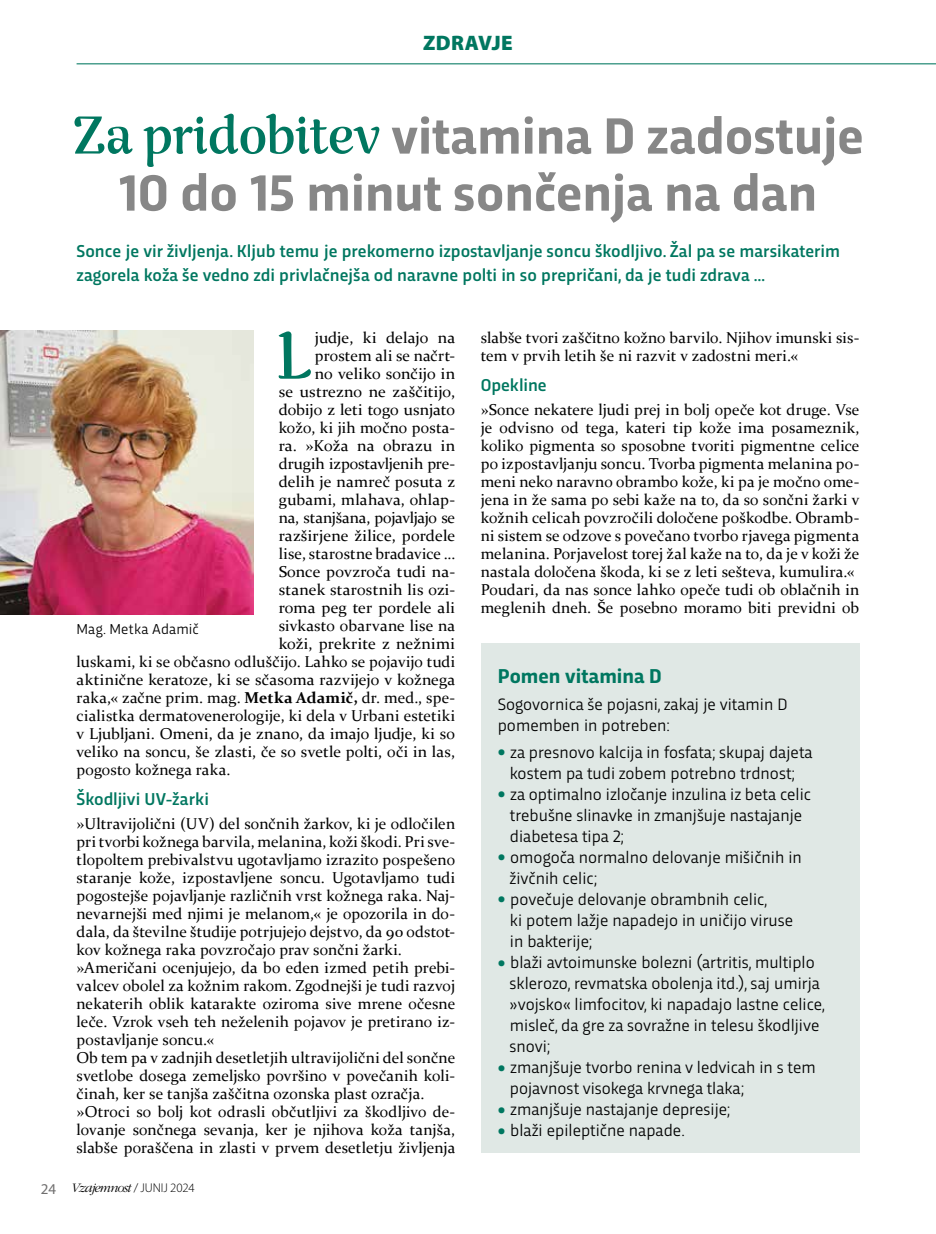
<style>
.page{position:relative;width:936px;height:1234px;background:#fff}
.page>*{position:absolute;margin:0;border:0;box-sizing:border-box;transform-origin:0 0}
.t1{font:67.35px "Rumba Std Large";color:#007760}
.t2{font:700 53.25px/57px "Trasandina";color:#878787;text-align:center}
.t3{font:700 21px "Trasandina";color:#007760}
.t4{font:900 21px "Myriad Pro";letter-spacing:.02em;color:#007760}
.t5{font:500 18px/24px "Trasandina";color:#007760}
.t6{font:17.25px/21px "Trasandina";color:#000}
.t7{font:15.75px/18px "Constantia";letter-spacing:.005em;color:#000}
.t8{font:15px "Trasandina";letter-spacing:.01em;color:#000}
.t9{font:italic 300 13.5px "ITC Garamond Std";letter-spacing:-.06em;color:#000}
.s1{font-family:"Rumba Std Large";font-weight:400;color:#007760}
.s2{font-weight:700}
.s3{font-family:"Myriad Pro";font-weight:400;font-style:normal;font-size:15px;color:#706f6f}
.s4{font-family:"Myriad Pro";font-style:normal;font-size:12.75px}
.s5{font-family:"Constantia";font-weight:700;font-size:27px;color:#007760}
</style>
<div class="page">
<hr style="left:77px;top:63px;width:858px;height:1px;background:#007760">
<div style="left:480px;top:643px;width:379px;height:509px;background:#e0e8e5"></div>
<img style="left:0;top:331px;width:253px;height:283px">
<h3 class="t4" style="left:423px;top:29px;width:91px">ZDRAVJE</h3>
<h2 class="t2" style="left:72px;top:103px;width:793px"><span class="s1">Za pridobitev</span> vitamina D zadostuje<br>10 do 15 minut sončenja na dan</h2>
<p class="t5" style="left:77px;top:237px;width:765px">Sonce je vir življenja. Kljub temu je prekomerno izpostavljanje soncu škodljivo. Žal pa se marsikaterim zagorela koža še vedno zdi privlačnejša od naravne polti in so prepričani, da je tudi zdrava …</p>
<p class="t8" style="left:77px;top:618px;width:124px">Mag. Metka Adamič</p>
<p class="t7" style="left:279px;top:327px;width:178px;text-align:right">judje, ki delajo na prostem ali se načrt-<br>no veliko sončijo in<br>se ustrezno ne zaščitijo, dobijo z leti togo usnjato kožo, ki jih močno posta&shy;ra. »Koža na obrazu in drugih izpostavljenih pre&shy;delih je namreč posuta z gubami, mlahava, ohlap&shy;na, stanjšana, pojavljajo se razširjene žilice, pordele lise, starostne bradavice …<br>Sonce povzroča tudi na&shy;stanek starostnih lis ozi&shy;roma peg ter pordele ali sivkasto obarvane lise na koži, prekrite z nežnimi</p>
<h1 class="t1" style="left:276px;top:316px;width:36px">L</h1>
<p class="t7" style="left:77px;top:651px;width:380px;text-align:justify">luskami, ki se občasno odluščijo. Lahko se pojavijo tudi aktinične keratoze, ki se sčasoma razvijejo v kožnega raka,« začne prim. mag. <span class="s2">Metka Adamič,</span> dr. med., spe&shy;cialistka dermatovenerologije, ki dela v Urbani estetiki v Ljubljani. Omeni, da je znano, da imajo ljudje, ki so veliko na soncu, še zlasti, če so svetle polti, oči in las, pogosto kožnega raka.</p>
<p class="t5" style="left:77px;top:785px;width:134px">Škodljivi UV-žarki</p>
<p class="t7" style="left:77px;top:813px;width:380px">»Ultravijolični (UV) del sončnih žarkov, ki je odločilen pri tvorbi kožnega barvila, melanina, koži škodi. Pri sve&shy;tlopoltem prebivalstvu ugotavljamo izrazito pospešeno staranje kože, izpostavljene soncu. Ugotavljamo tudi pogostejše pojavljanje različnih vrst kožnega raka. Naj&shy;nevarnejši med njimi je melanom,« je opozorila in do&shy;dala, da številne študije potrjujejo dejstvo, da 90 odstot&shy;kov kožnega raka povzročajo prav sončni žarki. »Američani ocenjujejo, da bo eden izmed petih prebi&shy;valcev obolel za kožnim rakom. Zgodnejši je tudi razvoj nekaterih oblik katarakte oziroma sive mrene očesne leče. Vzrok vseh teh neželenih pojavov je pretirano iz&shy;postavljanje soncu.«<br>Ob tem pa v zadnjih desetletjih ultravijolični del sončne svetlobe dosega zemeljsko površino v povečanih koli&shy;činah, ker se tanjša zaščitna ozonska plast ozračja. »Otroci so bolj kot odrasli občutljivi za škodljivo de&shy;lovanje sončnega sevanja, ker je njihova koža tanjša, slabše poraščena in zlasti v prvem desetletju življenja</p>
<p class="t9" style="left:41px;top:1180px;width:155px"><span class="s3">24</span> Vzajemnost <span class="s4">/ JUNIJ 2024</span></p>
<p class="t7" style="left:480px;top:327px;width:380px">slabše tvori zaščitno kožno barvilo. Njihov imunski sis&shy;tem v prvih letih še ni razvit v zadostni meri.«</p>
<p class="t5" style="left:480px;top:371px;width:67px">Opekline</p>
<p class="t7" style="left:480px;top:399px;width:380px">»Sonce nekatere ljudi prej in bolj opeče kot druge. Vse je odvisno od tega, kateri tip kože ima posameznik, koliko pigmenta so sposobne tvoriti pigmentne celice po izpostavljanju soncu. Tvorba pigmenta melanina po&shy;meni neko naravno obrambo kože, ki pa je močno ome&shy;jena in že sama po sebi kaže na to, da so sončni žarki v kožnih celicah povzročili določene poškodbe. Obramb&shy;ni sistem se odzove s povečano tvorbo rjavega pigmenta melanina. Porjavelost torej žal kaže na to, da je v koži že nastala določena škoda, ki se z leti sešteva, kumulira.« Poudari, da nas sonce lahko opeče tudi ob oblačnih in meglenih dneh. Še posebno moramo biti previdni ob</p>
<h3 class="t3" style="left:497px;top:660px;width:165px">Pomen vitamina D</h3>
<p class="t6" style="left:497px;top:692px;width:291px">Sogovornica še pojasni, zakaj je vitamin D pomemben in potreben:</p>
<p class="t6" style="left:497px;top:740px;width:316px;text-align:center"><span class="s5">•</span> za presnovo kalcija in fosfata; skupaj dajeta kostem pa tudi zobem potrebno trdnost;</p>
<p class="t6" style="left:510px;top:782px;width:303px;text-indent:-12px"><span class="s5">•</span> za optimalno izločanje inzulina iz beta celic trebušne slinavke in zmanjšuje nastajanje diabetesa tipa 2;</p>
<p class="t6" style="left:509px;top:845px;width:294px;text-indent:-12px"><span class="s5">•</span> omogoča normalno delovanje mišičnih in živčnih celic;</p>
<p class="t6" style="left:510px;top:887px;width:285px;text-indent:-12px"><span class="s5">•</span> povečuje delovanje obrambnih celic,<br>ki potem lažje napadejo in uničijo viruse in bakterije;</p>
<p class="t6" style="left:509px;top:950px;width:317px;text-indent:-12px"><span class="s5">•</span> blaži avtoimunske bolezni (artritis, multiplo sklerozo, revmatska obolenja itd.), saj umirja »vojsko« limfocitov, ki napadajo lastne celice, misleč, da gre za sovražne in telesu škodljive snovi;</p>
<p class="t6" style="left:510px;top:1055px;width:307px;text-indent:-12px"><span class="s5">•</span> zmanjšuje tvorbo renina v ledvicah in s tem pojavnost visokega krvnega tlaka;</p>
<p class="t6" style="left:497px;top:1097px;width:234px"><span class="s5">•</span> zmanjšuje nastajanje depresije;</p>
<p class="t6" style="left:497px;top:1118px;width:188px"><span class="s5">•</span> blaži epileptične napade.</p>
</div>
